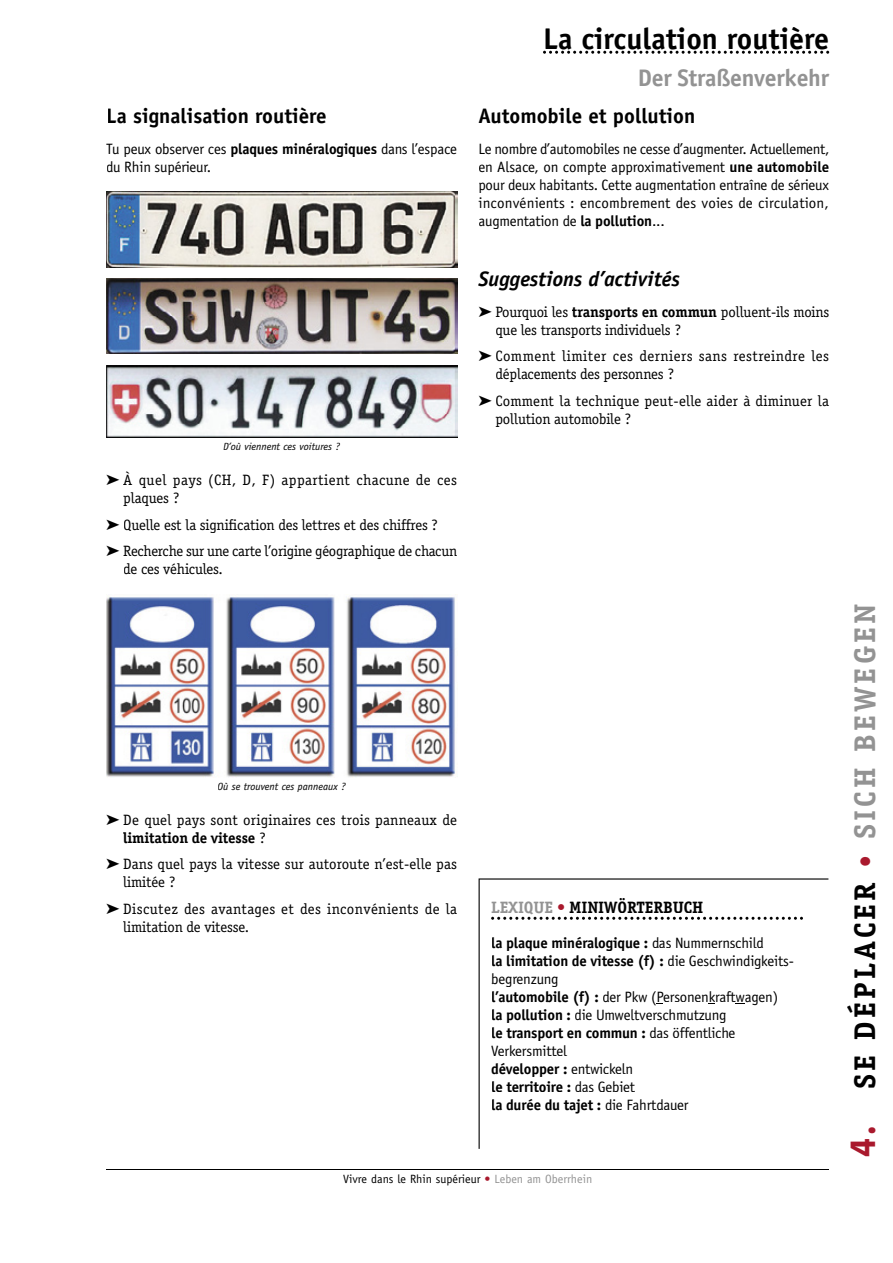
<style>
.page{position:relative;width:893px;height:1263px;background:#fff}
.page>*{position:absolute;margin:0;border:0;box-sizing:border-box;transform-origin:0 0}
.t1{font:700 30px "Officina Serif";letter-spacing:.1em;color:#939393}
.t2{font:700 30px "Officina Sans";color:#000}
.t3{font:700 24px "Officina Sans";letter-spacing:-.01em;color:#939393}
.t4{font:700 21px "Officina Sans";color:#000}
.t5{font:italic 700 21px "Officina Sans";color:#000}
.t6{font:700 16.5px "Officina Serif";letter-spacing:-.01em;color:#000}
.t7{font:15px/18px "Officina Sans";letter-spacing:-.01em;color:#000}
.t8{font:15px/18px "Officina Serif";letter-spacing:-.01em;color:#000}
.t9{font:15px/18px "Officina Serif";letter-spacing:.01em;color:#000}
.t10{font:15px/18px "Officina Serif";letter-spacing:.025em;color:#000}
.t11{font:12px "Officina Sans";color:#000}
.t12{font:italic 10.5px "Officina Sans";color:#000}
.s1{font-weight:700}
.s2{color:#939393}
.s3{color:#a9192d}
.s4{font-family:"Myriad Pro";font-size:37.5px;color:#a9192d}
.s5{color:#000}
</style>
<div class="page">
<hr style="left:106px;top:1169px;width:723px;height:1px;background:#000">
<svg style="left:543px;top:51px;width:286px;height:3px"></svg>
<img style="left:106px;top:192px;width:351px;height:75px">
<img style="left:106px;top:279px;width:351px;height:75px">
<img style="left:106px;top:365px;width:351px;height:72px">
<svg style="left:223px;top:442px;width:117px;height:8px"></svg>
<img style="left:106px;top:596px;width:349px;height:181px">
<svg style="left:218px;top:782px;width:128px;height:10px"></svg>
<svg style="left:479px;top:878px;width:349px;height:271px"></svg>
<svg style="left:491px;top:917px;width:312px;height:3px"></svg>
<h3 class="t4" style="left:106px;top:103px;width:222px">La signalisation routière</h3>
<p class="t7" style="left:106px;top:140px;width:352px">Tu peux observer ces <span class="s1">plaques minéralogiques</span> dans l’espace du Rhin supérieur.</p>
<p class="t12" style="left:223px;top:440px;width:119px">D’où viennent ces voitures ?</p>
<p class="t10" style="left:123px;top:471px;width:335px;text-indent:-17px">➤ À quel pays (CH, D, F) appartient chacune de ces plaques ?</p>
<p class="t8" style="left:106px;top:511px;width:352px;line-height:26.5px">➤ Quelle est la signification des lettres et des chiffres ?<br>➤ Recherche sur une carte l’origine géographique de chacun</p>
<p class="t8" style="left:123px;top:560px;width:101px">de ces véhicules.</p>
<h1 class="t2" style="left:543px;top:20px;width:288px">La circulation routière</h1>
<h2 class="t3" style="left:638px;top:63px;width:193px">Der Straßenverkehr</h2>
<h3 class="t4" style="left:478px;top:103px;width:219px">Automobile et pollution</h3>
<p class="t7" style="left:478px;top:140px;width:352px;text-align:justify">Le nombre d’automobiles ne cesse d’augmenter. Actuellement, en Alsace, on compte approximativement <span class="s1">une automobile </span>pour deux habitants. Cette augmentation entraîne de sérieux inconvénients : encombrement des voies de circulation, augmentation de <span class="s1">la pollution</span>...</p>
<h3 class="t5" style="left:478px;top:266px;width:203px">Suggestions d’activités</h3>
<p class="t8" style="left:495px;top:302px;width:335px;text-indent:-17px">➤ Pourquoi les <span class="s1">transports en commun</span> polluent-ils moins que les transports individuels ?</p>
<p class="t9" style="left:495px;top:347px;width:335px;text-indent:-17px">➤ Comment limiter ces derniers sans restreindre les déplacements des personnes ?</p>
<p class="t9" style="left:495px;top:392px;width:335px;text-indent:-17px">➤ Comment la technique peut-elle aider à diminuer la pollution automobile ?</p>
<p class="t12" style="left:217px;top:780px;width:130px">Où se trouvent ces panneaux ?</p>
<p class="t9" style="left:123px;top:811px;width:335px;text-indent:-17px">➤ De quel pays sont originaires ces trois panneaux de <span class="s1">limitation de vitesse</span> ?</p>
<p class="t8" style="left:123px;top:855px;width:335px;text-indent:-17px">➤ Dans quel pays la vitesse sur autoroute n’est-elle pas limitée ?</p>
<p class="t8" style="left:123px;top:900px;width:335px;text-indent:-17px">➤ Discutez des avantages et des inconvénients de la limitation de vitesse.</p>
<p class="t6" style="left:491px;top:896px;width:214px"><span class="s2">LEXIQUE</span> <span class="s3">•</span> MINIWÖRTERBUCH</p>
<p class="t7" style="left:491px;top:933px;width:304px"><span class="s1">la plaque minéralogique :</span> das Nummernschild<br><span class="s1">la limitation de vitesse (f) :</span> die Geschwindigkeits&shy;begrenzung<br><span class="s1">l’automobile (f) :</span> der Pkw (Personenkraftwagen)<br><span class="s1">la pollution :</span> die Umweltverschmutzung<br><span class="s1">le transport en commun :</span> das öffentliche Verkersmittel<br><span class="s1">développer :</span> entwickeln<br><span class="s1">le territoire :</span> das Gebiet<br><span class="s1">la durée du tajet :</span> die Fahrtdauer</p>
<p class="t11" style="left:343px;top:1171px;width:251px">Vivre dans le Rhin supérieur <span class="s3">•</span> <span class="s2">Leben am Oberrhein</span></p>
<h1 class="t1" style="left:846px;top:1157px;width:554px;rotate:-90deg"><span class="s4">4.</span> <span class="s5">SE DÉPLACER</span> <span class="s4">•</span> SICH BEWEGEN</h1>
</div>
